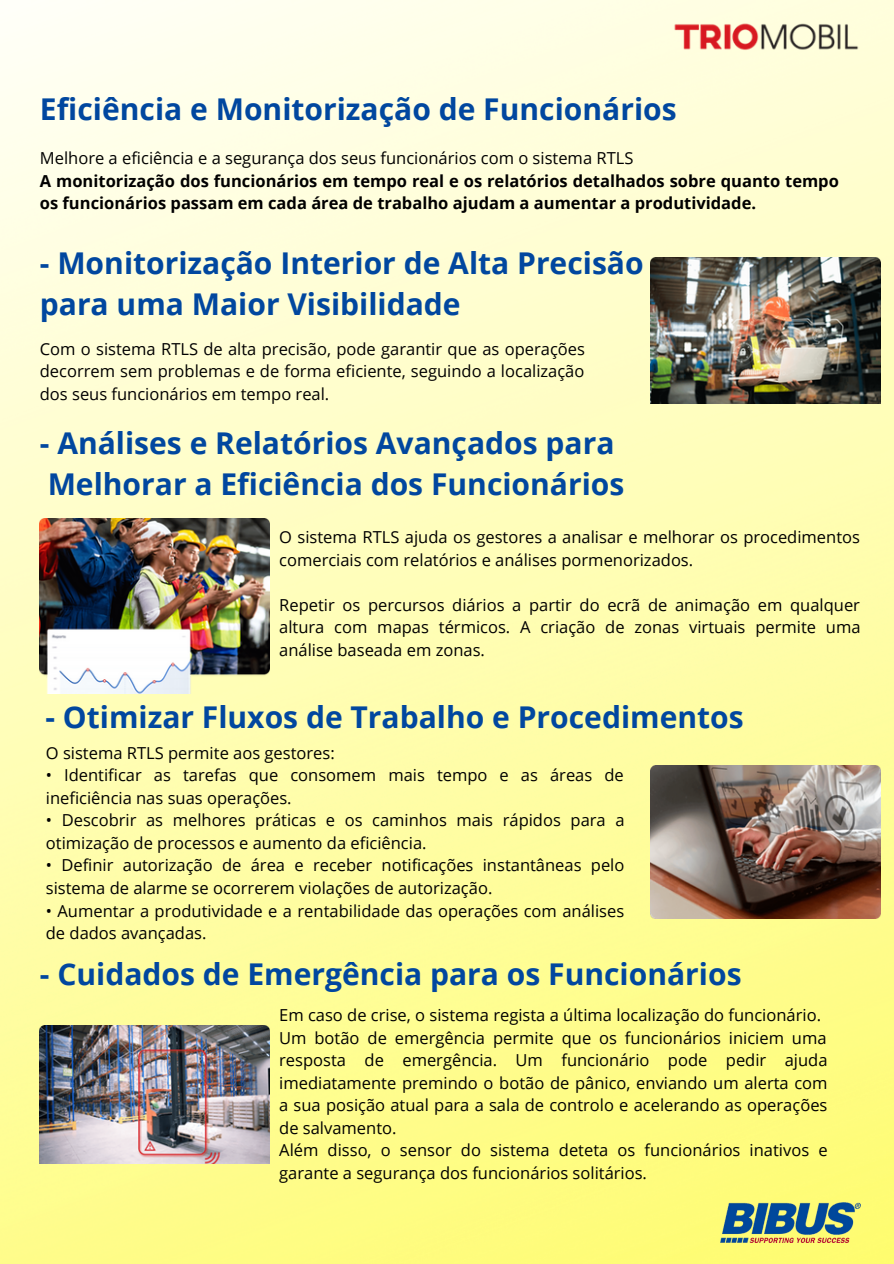
<style>
.page{position:relative;width:894px;height:1264px;background:#fff}
.page>*{position:absolute;margin:0;border:0;box-sizing:border-box;transform-origin:0 0}
.t1{font:700 30px/41.7px "Open Sans";color:#01479f}
.t2{font:16.5px/22.5px "Open Sans";color:#000}
.t3{font:700 16.5px/22.5px "Open Sans";color:#000}
</style>
<div class="page">
<img style="left:0;top:0;width:893px;height:1263px">
<img style="left:672px;top:23px;width:188px;height:32px">
<img style="left:720px;top:1202px;width:140px;height:40px">
<img style="left:650px;top:257px;width:230px;height:146px">
<img style="left:40px;top:518px;width:230px;height:175px">
<img style="left:650px;top:765px;width:230px;height:153px">
<img style="left:40px;top:1025px;width:230px;height:138px">
<p class="t1" style="left:40px;top:88px;width:638px">Eficiência e Monitorização de Funcionários</p>
<p class="t2" style="left:40px;top:147px;width:595px">Melhore a eficiência e a segurança dos seus funcionários com o sistema RTLS</p>
<p class="t3" style="left:40px;top:169px;width:800px">A monitorização dos funcionários em tempo real e os relatórios detalhados sobre quanto tempo os funcionários passam em cada área de trabalho ajudam a aumentar a produtividade.</p>
<p class="t1" style="left:40px;top:241px;width:605px">- Monitorização Interior de Alta Precisão para uma Maior Visibilidade</p>
<p class="t2" style="left:40px;top:337px;width:546px;text-align:justify">Com o sistema RTLS de alta precisão, pode garantir que as operações decorrem sem problemas e de forma eficiente, seguindo a localização dos seus funcionários em tempo real.</p>
<p class="t1" style="left:40px;top:421px;width:576px">- Análises e Relatórios Avançados para</p>
<p class="t1" style="left:48px;top:462px;width:578px">Melhorar a Eficiência dos Funcionários</p>
<p class="t2" style="left:279px;top:525px;width:582px">O sistema RTLS ajuda os gestores a analisar e melhorar os procedimentos comerciais com relatórios e análises pormenorizados.</p>
<p class="t2" style="left:279px;top:593px;width:582px;text-align:justify">Repetir os percursos diários a partir do ecrã de animação em qualquer altura com mapas térmicos. A criação de zonas virtuais permite uma análise baseada em zonas.</p>
<p class="t1" style="left:45px;top:695px;width:699px">- Otimizar Fluxos de Trabalho e Procedimentos</p>
<p class="t2" style="left:46px;top:741px;width:290px">O sistema RTLS permite aos gestores:</p>
<p class="t2" style="left:46px;top:763px;width:579px">• Identificar as tarefas que consomem mais tempo e as áreas de ineficiência nas suas operações.</p>
<p class="t2" style="left:46px;top:808px;width:580px">• Descobrir as melhores práticas e os caminhos mais rápidos para a otimização de processos e aumento da eficiência.</p>
<p class="t2" style="left:46px;top:853px;width:580px">• Definir autorização de área e receber notificações instantâneas pelo sistema de alarme se ocorrerem violações de autorização.</p>
<p class="t2" style="left:46px;top:898px;width:579px">• Aumentar a produtividade e a rentabilidade das operações com análises de dados avançadas.</p>
<p class="t1" style="left:40px;top:952px;width:703px">- Cuidados de Emergência para os Funcionários</p>
<p class="t2" style="left:279px;top:1003px;width:543px">Em caso de crise, o sistema regista a última localização do funcionário.</p>
<p class="t2" style="left:279px;top:1026px;width:549px;text-align:justify">Um botão de emergência permite que os funcionários iniciem uma resposta de emergência. Um funcionário pode pedir ajuda imediatamente premindo o botão de pânico, enviando um alerta com a sua posição atual para a sala de controlo e acelerando as operações de salvamento.</p>
<p class="t2" style="left:279px;top:1138px;width:550px">Além disso, o sensor do sistema deteta os funcionários inativos e garante a segurança dos funcionários solitários.</p>
</div>
